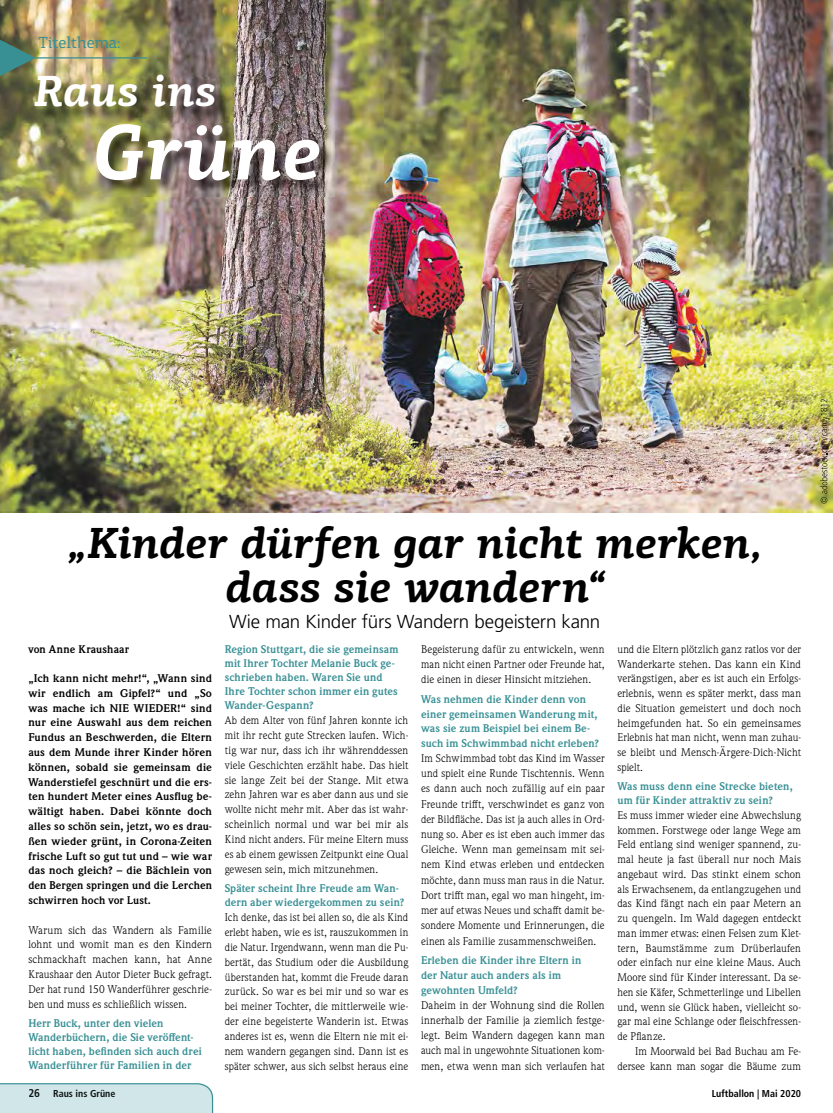
<style>
.page{position:relative;width:833px;height:1113px;background:#fff}
.page>*{position:absolute;margin:0;border:0;box-sizing:border-box;transform-origin:0 0}
.t1{font:italic 700 78.75px "PF Centro Slab Pro";color:#fff}
.t2{font:italic 700 43.75px/43.8px "PF Centro Slab Pro";letter-spacing:-.01em;color:#000;text-align:center}
.t3{font:italic 700 43.75px "PF Centro Slab Pro";color:#fff}
.t4{font:300 18.75px "Frutiger";letter-spacing:-.01em;color:#000}
.t5{font:16.25px "PF Centro Slab Pro";color:#388f94}
.t6{font:11px/14.8px "Weidemann ITC Pro";letter-spacing:.01em;color:#000;text-align:justify}
.t7{font:700 11px/14.1px "Weidemann ITC Pro";letter-spacing:.005em;color:#388f94}
.t8{font:700 11px/14.8px "Weidemann ITC Pro";letter-spacing:.015em;color:#000;text-align:justify}
.t9{font:700 condensed 10px "Frutiger";color:#000}
.t10{font:700 condensed 10px "Frutiger";color:#0f1414}
.s1{font-size:11.25px}
</style>
<div class="page">
<svg style="left:0;top:1083px;width:213px;height:30px;background:#cae2e4"></svg>
<img style="left:0;top:0;width:833px;height:512px">
<img style="left:37px;top:77px;width:193px;height:46px">
<img style="left:98px;top:126px;width:237px;height:70px">
<img style="left:0;top:31px;width:147px;height:54px">
<svg style="left:820px;top:399px;width:9px;height:104px"></svg>
<h3 class="t5" style="left:39px;top:32px;width:83px">Titelthema:</h3>
<h2 class="t3" style="left:34px;top:64px;width:184px">Raus ins</h2>
<h1 class="t1" style="left:91px;top:103px;width:232px">Grüne</h1>
<h2 class="t2" style="left:67px;top:521px;width:696px">„Kinder dürfen gar nicht merken, dass sie wandern“</h2>
<h3 class="t4" style="left:229px;top:611px;width:373px">Wie man Kinder fürs Wandern begeistern kann</h3>
<p class="t8" style="left:28px;top:641px;width:102px">von Anne Kraushaar</p>
<p class="t8" style="left:28px;top:671px;width:185px">„Ich kann nicht mehr!“, „Wann sind wir endlich am Gipfel?“ und „So was mache ich NIE WIEDER!“ sind nur eine Auswahl aus dem reichen Fundus an Beschwerden, die Eltern aus dem Munde ihrer Kinder hören können, sobald sie gemeinsam die Wanderstiefel geschnürt und die ers&shy;ten hundert Meter eines Ausflug be&shy;wältigt haben. Dabei könnte doch alles so schön sein, jetzt, wo es drau&shy;ßen wieder grünt, in Corona-Zeiten frische Luft so gut tut und – wie war das noch gleich? – die Bächlein von den Bergen springen und die Lerchen schwirren hoch vor Lust.</p>
<p class="t6" style="left:28px;top:922px;width:185px">Warum sich das Wandern als Familie lohnt und womit man es den Kindern schmackhaft machen kann, hat Anne Kraushaar den Autor Dieter Buck gefragt.<br>Der hat rund 150 Wanderführer geschrie&shy;ben und muss es schließlich wissen.</p>
<p class="t7" style="left:28px;top:1016px;width:175px">Herr Buck, unter den vielen Wanderbüchern, die Sie veröffent&shy;licht haben, befinden sich auch drei Wanderführer für Familien in der</p>
<p class="t7" style="left:225px;top:642px;width:175px">Region Stuttgart, die sie gemeinsam mit Ihrer Tochter Melanie Buck ge&shy;schrieben haben. Waren Sie und<br>Ihre Tochter schon immer ein gutes<br>Wander-Gespann?</p>
<p class="t6" style="left:225px;top:713px;width:185px">Ab dem Alter von fünf Jahren konnte ich mit ihr recht gute Strecken laufen. Wich&shy;tig war nur, dass ich ihr währenddessen viele Geschichten erzählt habe. Das hielt sie lange Zeit bei der Stange. Mit etwa zehn Jahren war es aber dann aus und sie wollte nicht mehr mit. Aber das ist wahr&shy;scheinlich normal und war bei mir als Kind nicht anders. Für meine Eltern muss es ab einem gewissen Zeitpunkt eine Qual gewesen sein, mich mitzunehmen.</p>
<p class="t7" style="left:225px;top:881px;width:181px">Später scheint Ihre Freude am Wan&shy;dern aber wiedergekommen zu sein?</p>
<p class="t6" style="left:225px;top:909px;width:185px">Ich denke, das ist bei allen so, die als Kind erlebt haben, wie es ist, rauszukommen in die Natur. Irgendwann, wenn man die Pu&shy;bertät, das Studium oder die Ausbildung überstanden hat, kommt die Freude daran zurück. So war es bei mir und so war es bei meiner Tochter, die mittlerweile wie&shy;der eine begeisterte Wanderin ist. Etwas anderes ist es, wenn die Eltern nie mit ei&shy;nem wandern gegangen sind. Dann ist es später schwer, aus sich selbst heraus eine</p>
<p class="t6" style="left:421px;top:641px;width:185px;line-height:15.2px">Begeisterung dafür zu entwickeln, wenn man nicht einen Partner oder Freunde hat, die einen in dieser Hinsicht mitziehen.</p>
<p class="t7" style="left:421px;top:692px;width:179px;line-height:14.5px">Was nehmen die Kinder denn von einer gemeinsamen Wanderung mit, was sie zum Beispiel bei einem Be&shy;such im Schwimmbad nicht erleben?</p>
<p class="t6" style="left:421px;top:750px;width:185px;line-height:15.2px">Im Schwimmbad tobt das Kind im Wasser und spielt eine Runde Tischtennis. Wenn es dann auch noch zufällig auf ein paar Freunde trifft, verschwindet es ganz von der Bildfläche. Das ist ja auch alles in Ord&shy;nung so. Aber es ist eben auch immer das Gleiche. Wenn man gemeinsam mit sei&shy;nem Kind etwas erleben und entdecken möchte, dann muss man raus in die Natur.<br>Dort trifft man, egal wo man hingeht, im&shy;mer auf etwas Neues und schafft damit be&shy;sondere Momente und Erinnerungen, die einen als Familie zusammenschweißen.</p>
<p class="t7" style="left:421px;top:953px;width:162px;line-height:14.5px">Erleben die Kinder ihre Eltern in der Natur auch anders als im gewohnten Umfeld?</p>
<p class="t6" style="left:421px;top:997px;width:185px;line-height:15.2px">Daheim in der Wohnung sind die Rollen innerhalb der Familie ja ziemlich festge&shy;legt. Beim Wandern dagegen kann man auch mal in ungewohnte Situationen kom&shy;men, etwa wenn man sich verlaufen hat</p>
<p class="t6" style="left:617px;top:641px;width:185px">und die Eltern plötzlich ganz ratlos vor der Wanderkarte stehen. Das kann ein Kind verängstigen, aber es ist auch ein Erfolgs&shy;erlebnis, wenn es später merkt, dass man die Situation gemeistert und doch noch heimgefunden hat. So ein gemeinsames Erlebnis hat man nicht, wenn man zuhau&shy;se bleibt und Mensch-Ärgere-Dich-Nicht spielt.</p>
<p class="t7" style="left:617px;top:779px;width:177px">Was muss denn eine Strecke bieten, um für Kinder attraktiv zu sein?</p>
<p class="t6" style="left:617px;top:807px;width:185px">Es muss immer wieder eine Abwechslung kommen. Forstwege oder lange Wege am Feld entlang sind weniger spannend, zu&shy;mal heute ja fast überall nur noch Mais angebaut wird. Das stinkt einem schon als Erwachsenem, da entlangzugehen und das Kind fängt nach ein paar Metern an zu quengeln. Im Wald dagegen entdeckt man immer etwas: einen Felsen zum Klet&shy;tern, Baumstämme zum Drüberlaufen oder einfach nur eine kleine Maus. Auch Moore sind für Kinder interessant. Da se&shy;hen sie Käfer, Schmetterlinge und Libellen und, wenn sie Glück haben, vielleicht so&shy;gar mal eine Schlange oder fleischfressen&shy;de Pflanze.</p>
<p class="t6" style="left:617px;top:1043px;width:185px;text-align:right">Im Moorwald bei Bad Buchau am Fe&shy;dersee kann man sogar die Bäume zum</p>
<p class="t10" style="left:28px;top:1087px;width:89px"><span class="s1">26</span> Raus ins Grüne</p>
<p class="t9" style="left:712px;top:1087px;width:91px">Luftballon | Mai 2020</p>
</div>
